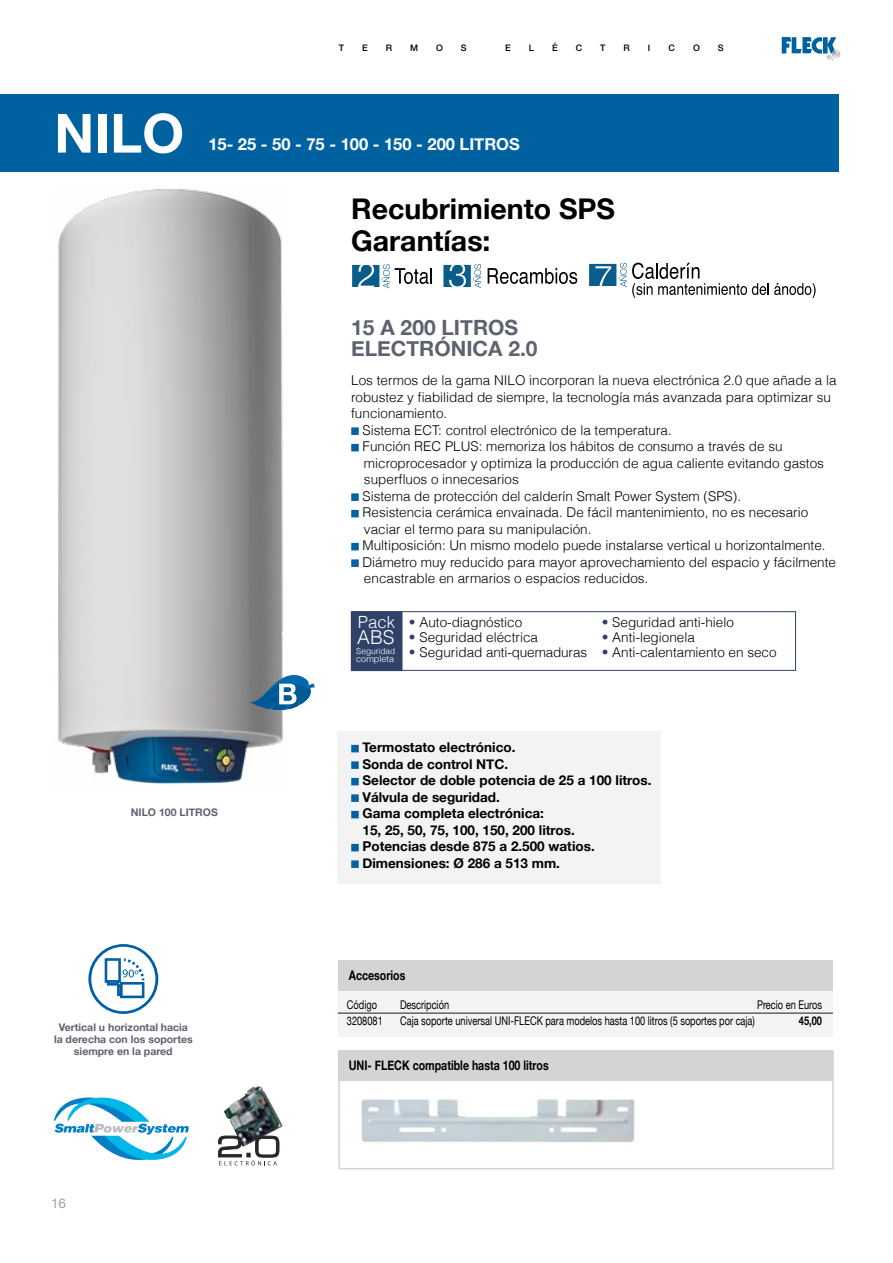
<style>
.page{position:relative;width:893px;height:1263px;background:#fff}
.page>*{position:absolute;margin:0;border:0;box-sizing:border-box;transform-origin:0 0}
.t1{font:700 54px "Helvetica Neue";color:#fff}
.t2{font:700 28.5px/31.5px "Helvetica Neue";color:#000}
.t3{font:700 21px/21px "Helvetica Neue";color:#5e626f}
.t4{font:300 19.2px "Helvetica";color:#fff}
.t5{font:300 16.8px "Helvetica";color:#fff}
.t6{font:700 16.5px "Helvetica Neue";color:#fff}
.t7{font:300 13.5px "Helvetica";color:#000}
.t8{font:700 13.5px/16.5px "Helvetica Neue";color:#000}
.t9{font:13.5px "Helvetica Neue";color:#a4a1a0}
.t10{font:700 13.2px "Helvetica Neue";color:#000;scale:.8 1}
.t11{font:700 13.2px "Helvetica Neue";color:#000;scale:.77 1}
.t12{font:12px/16.5px "Helvetica Neue";color:#000;scale:.77 1}
.t13{font:700 12px "Helvetica Neue";color:#000;scale:.77 1}
.t14{font:700 10.5px/12px "Helvetica Neue";color:#5e626f;text-align:center}
.t15{font:300 9.15px "Helvetica";color:#fff}
.t16{font:500 9px "Helvetica Neue";color:#000}
.t17{font:300 8.4px "Helvetica";color:#fff}
.s1{color:#2f4369}
</style>
<div class="page">
<svg style="left:782px;top:37px;width:58px;height:23px"></svg>
<div style="left:338px;top:1050px;width:496px;height:119px;border:2px solid #d5d4d4"></div>
<div style="left:338px;top:731px;width:323px;height:153px;background:#f3f3f4"></div>
<div style="left:338px;top:960px;width:495px;height:76px;background:#f3f3f4"></div>
<div style="left:0;top:94px;width:838px;height:77px;background:#0061a1"></div>
<svg style="left:351px;top:427px;width:8px;height:8px"></svg>
<svg style="left:351px;top:444px;width:8px;height:7px"></svg>
<svg style="left:351px;top:493px;width:8px;height:8px"></svg>
<svg style="left:351px;top:510px;width:8px;height:7px"></svg>
<svg style="left:351px;top:543px;width:8px;height:7px"></svg>
<svg style="left:351px;top:559px;width:8px;height:8px"></svg>
<svg style="left:351px;top:745px;width:8px;height:7px"></svg>
<svg style="left:351px;top:761px;width:8px;height:8px"></svg>
<svg style="left:351px;top:778px;width:8px;height:7px"></svg>
<svg style="left:351px;top:794px;width:8px;height:8px"></svg>
<svg style="left:351px;top:811px;width:8px;height:7px"></svg>
<svg style="left:351px;top:844px;width:8px;height:7px"></svg>
<svg style="left:351px;top:860px;width:8px;height:8px"></svg>
<img style="left:58px;top:188px;width:226px;height:596px">
<div style="left:338px;top:1050px;width:495px;height:30px;background:#d5d4d4"></div>
<div style="left:338px;top:960px;width:495px;height:31px;background:#d5d4d4"></div>
<img style="left:361px;top:1099px;width:274px;height:44px">
<img style="left:224px;top:1086px;width:59px;height:49px">
<svg style="left:218px;top:1135px;width:62px;height:30px"></svg>
<svg style="left:54px;top:1097px;width:135px;height:63px"></svg>
<svg style="left:88px;top:944px;width:70px;height:70px"></svg>
<div style="left:91px;top:947px;width:64px;height:64px;background:#fff;border-radius:50%"></div>
<svg style="left:105px;top:958px;width:39px;height:40px"></svg>
<hr style="left:338px;top:1012px;width:495px;height:2px;background:#5e626f">
<div style="left:351px;top:264px;width:29px;height:24px;background:#095d8b"></div>
<div style="left:351px;top:264px;width:30px;height:24px;border:1px solid #fff"></div>
<svg style="left:358px;top:264px;width:16px;height:24px"></svg>
<svg style="left:473px;top:264px;width:8px;height:24px"></svg>
<div style="left:443px;top:264px;width:28px;height:24px;background:#095d8b"></div>
<div style="left:442px;top:264px;width:30px;height:24px;border:1px solid #fff"></div>
<svg style="left:449px;top:264px;width:17px;height:24px"></svg>
<div style="left:588px;top:263px;width:29px;height:24px;background:#095d8b"></div>
<div style="left:588px;top:263px;width:30px;height:24px;border:1px solid #fff"></div>
<svg style="left:595px;top:266px;width:16px;height:21px"></svg>
<svg style="left:382px;top:264px;width:50px;height:24px"></svg>
<svg style="left:488px;top:268px;width:89px;height:16px"></svg>
<svg style="left:619px;top:263px;width:196px;height:35px"></svg>
<div style="left:351px;top:611px;width:51px;height:60px;background:#2f4369"></div>
<div style="left:352px;top:611px;width:444px;height:60px;border:1px solid #2f4369"></div>
<svg style="left:250px;top:675px;width:65px;height:36px"></svg>
<h1 class="t1" style="left:54px;top:91px;width:131px">NILO</h1>
<p class="t16" style="left:339px;top:43px;width:7px">T</p>
<p class="t16" style="left:362px;top:43px;width:7px">E</p>
<p class="t16" style="left:386px;top:43px;width:8px">R</p>
<p class="t16" style="left:410px;top:43px;width:10px">M</p>
<p class="t16" style="left:436px;top:43px;width:8px">O</p>
<p class="t16" style="left:461px;top:43px;width:7px">S</p>
<p class="t16" style="left:505px;top:43px;width:7px">E</p>
<p class="t16" style="left:529px;top:43px;width:7px">L</p>
<p class="t16" style="left:552px;top:43px;width:7px">É</p>
<p class="t16" style="left:576px;top:43px;width:8px">C</p>
<p class="t16" style="left:600px;top:43px;width:7px">T</p>
<p class="t16" style="left:624px;top:43px;width:8px">R</p>
<p class="t16" style="left:648px;top:43px;width:4px">I</p>
<p class="t16" style="left:668px;top:43px;width:8px">C</p>
<p class="t16" style="left:693px;top:43px;width:8px">O</p>
<p class="t16" style="left:718px;top:43px;width:7px">S</p>
<p class="t6" style="left:208px;top:131px;width:313px">15- 25 - 50 - 75 - 100 - 150 - 200 LITROS</p>
<h2 class="t2" style="left:351px;top:194px;width:265px">Recubrimiento SPS<br>Garantías:</h2>
<h3 class="t3" style="left:351px;top:317px;width:188px">15 A 200 LITROS<br>ELECTRÓNICA 2.0</h3>
<p class="t7" style="left:351px;top:372px;width:487px">Los termos de la gama NILO incorporan la nueva electrónica 2.0 que añade a la</p>
<p class="t7" style="left:351px;top:389px;width:481px">robustez y fiabilidad de siempre, la tecnología más avanzada para optimizar su</p>
<p class="t7" style="left:351px;top:405px;width:98px">funcionamiento.</p>
<p class="t7" style="left:362px;top:422px;width:311px">Sistema ECT: control electrónico de la temperatura.</p>
<p class="t7" style="left:362px;top:438px;width:422px">Función REC PLUS: memoriza los hábitos de consumo a través de su</p>
<p class="t7" style="left:364px;top:455px;width:461px">microprocesador y optimiza la producción de agua caliente evitando gastos</p>
<p class="t7" style="left:364px;top:471px;width:156px">superfluos o innecesarios</p>
<p class="t7" style="left:362px;top:488px;width:380px">Sistema de protección del calderín Smalt Power System (SPS).</p>
<p class="t7" style="left:362px;top:504px;width:447px">Resistencia cerámica envainada. De fácil mantenimiento, no es necesario</p>
<p class="t7" style="left:364px;top:521px;width:229px">vaciar el termo para su manipulación.</p>
<p class="t7" style="left:362px;top:537px;width:465px">Multiposición: Un mismo modelo puede instalarse vertical u horizontalmente.</p>
<p class="t7" style="left:362px;top:554px;width:475px">Diámetro muy reducido para mayor aprovechamiento del espacio y fácilmente</p>
<p class="t7" style="left:364px;top:570px;width:286px">encastrable en armarios o espacios reducidos.</p>
<p class="t5" style="left:358px;top:612px;width:39px">Pack</p>
<p class="t17" style="left:356px;top:646px;width:41px">Seguridad</p>
<p class="t15" style="left:356px;top:653px;width:40px">completa</p>
<h3 class="t4" style="left:357px;top:625px;width:39px">ABS</h3>
<p class="t7" style="left:409px;top:614px;width:115px"><span class="s1">•</span> Auto-diagnóstico</p>
<p class="t7" style="left:409px;top:629px;width:131px"><span class="s1">•</span> Seguridad eléctrica</p>
<p class="t7" style="left:409px;top:644px;width:180px"><span class="s1">•</span> Seguridad anti-quemaduras</p>
<p class="t7" style="left:602px;top:614px;width:134px"><span class="s1">•</span> Seguridad anti-hielo</p>
<p class="t7" style="left:602px;top:629px;width:95px"><span class="s1">•</span> Anti-legionela</p>
<p class="t7" style="left:602px;top:644px;width:176px"><span class="s1">•</span> Anti-calentamiento en seco</p>
<p class="t14" style="left:131px;top:807px;width:88px">NILO 100 LITROS</p>
<p class="t14" style="left:54px;top:1021px;width:140px">Vertical u horizontal hacia la derecha con los soportes siempre en la pared</p>
<p class="t9" style="left:51px;top:1193px;width:17px">16</p>
<p class="t8" style="left:362px;top:740px;width:290px">Termostato electrónico.<br>Sonda de control NTC.<br>Selector de doble potencia de 25 a 100 litros.<br>Válvula de seguridad.<br>Gama completa electrónica:<br>15, 25, 50, 75, 100, 150, 200 litros.<br>Potencias desde 875 a 2.500 watios.<br>Dimensiones: Ø 286 a 513 mm.</p>
<p class="t10" style="left:349px;top:965px;width:72px">Accesorios</p>
<p class="t11" style="left:342px;top:967px;width:72px">Accesorios</p>
<p class="t12" style="left:347px;top:997px;width:48px">Código<br>3208081</p>
<p class="t12" style="left:757px;top:997px;width:86px">Precio en Euros</p>
<p class="t12" style="left:400px;top:997px;width:462px">Descripción<br>Caja soporte universal UNI-FLECK para modelos hasta 100 litros (5 soportes por caja)</p>
<p class="t13" style="left:799px;top:1011px;width:32px">45,00</p>
<p class="t10" style="left:349px;top:1054px;width:251px">UNI- FLECK compatible hasta 100 litros</p>
</div>
